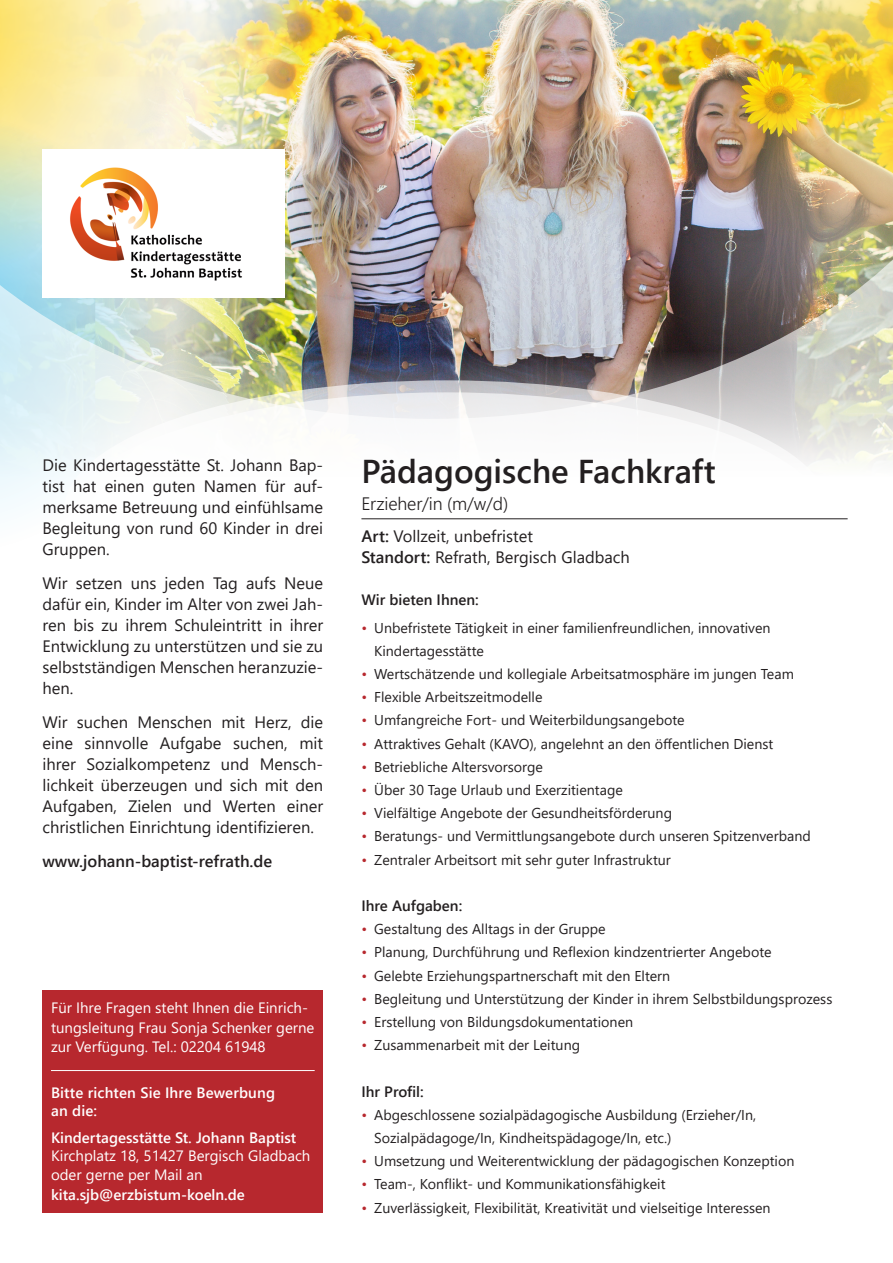
<style>
.page{position:relative;width:893px;height:1263px;background:#fff}
.page>*{position:absolute;margin:0;border:0;box-sizing:border-box;transform-origin:0 0}
.t1{font:600 33px "Segoe UI";color:#231f20}
.t2{font:300 18px "Segoe UI";letter-spacing:-.01em;color:#231f20}
.t3{font:16.5px/21px "Segoe UI";color:#231f20;text-align:justify}
.t4{font:600 16.5px "Segoe UI";color:#231f20}
.t5{font:15px/19.5px "Segoe UI";color:#fff}
.t6{font:600 15px/18px "Segoe UI";letter-spacing:.01em;color:#fff}
.t7{font:600 15px "Segoe UI";color:#231f20}
.t8{font:14.25px/23.2px "Segoe UI";color:#231f20}
.s1{font-weight:600}
.s2{font-weight:400}
.s3{color:#b7282e}
</style>
<div class="page">
<svg style="left:446px;top:0;width:130px;height:43px;background:#c0beb7"></svg>
<img style="left:186px;top:0;width:260px;height:43px">
<svg style="left:0;top:0;width:186px;height:29px;background:#faecad"></svg>
<img style="left:576px;top:0;width:317px;height:43px">
<svg style="left:0;top:29px;width:238px;height:14px;background:#f7ebb5"></svg>
<div style="left:43px;top:990px;width:280px;height:223px;background:#b7282e"></div>
<hr style="left:51px;top:1070px;width:264px;height:1px;background:#fff">
<img style="left:0;top:43px;width:893px;height:477px">
<div style="left:43px;top:149px;width:242px;height:149px;background:#fff"></div>
<img style="left:70px;top:167px;width:172px;height:114px">
<img style="left:660px;top:57px;width:233px;height:376px">
<hr style="left:361px;top:518px;width:487px;height:1px;background:#231f20">
<p class="t3" style="left:43px;top:453px;width:282px">Die Kindertagesstätte St. Johann Bap&shy;tist hat einen guten Namen für auf&shy;merksame Betreuung und einfühlsame Begleitung von rund 60 Kinder in drei Gruppen.</p>
<p class="t3" style="left:43px;top:571px;width:282px">Wir setzen uns jeden Tag aufs Neue dafür ein, Kinder im Alter von zwei Jah&shy;ren bis zu ihrem Schuleintritt in ihrer Entwicklung zu unterstützen und sie zu selbstständigen Menschen heranzuzie&shy;hen.</p>
<p class="t3" style="left:43px;top:710px;width:282px">Wir suchen Menschen mit Herz, die eine sinnvolle Aufgabe suchen, mit ihrer Sozialkompetenz und Mensch&shy;lichkeit überzeugen und sich mit den Aufgaben, Zielen und Werten einer christlichen Einrichtung identifizieren.</p>
<p class="t4" style="left:43px;top:847px;width:231px">www.johann-baptist-refrath.de</p>
<p class="t5" style="left:51px;top:997px;width:265px">Für Ihre Fragen steht Ihnen die Einrich&shy;tungsleitung Frau Sonja Schenker gerne zur Verfügung. Tel.: 02204 61948</p>
<p class="t6" style="left:51px;top:1084px;width:226px">Bitte richten Sie Ihre Bewerbung an die:</p>
<p class="t5" style="left:51px;top:1127px;width:261px;line-height:18px"><span class="s1">Kindertagesstätte St. Johann Baptist<br></span>Kirchplatz 18, 51427 Bergisch Gladbach</p>
<p class="t6" style="left:51px;top:1165px;width:195px;line-height:19.5px"><span class="s2">oder gerne per Mail an </span>kita.sjb@erzbistum-koeln.de</p>
<p class="t1" style="left:361px;top:445px;width:356px">Pädagogische Fachkraft</p>
<p class="t2" style="left:361px;top:489px;width:148px">Erzieher/in (m/w/d)</p>
<p class="t3" style="left:361px;top:524px;width:270px;line-height:21.6px"><span class="s1">Art:</span> Vollzeit, unbefristet<br><span class="s1">Standort:</span> Refrath, Bergisch Gladbach</p>
<p class="t7" style="left:361px;top:588px;width:119px">Wir bieten Ihnen:</p>
<p class="t8" style="left:361px;top:614px;width:411px"><span class="s3">•</span> Unbefristete Tätigkeit in einer familienfreundlichen, innovativen</p>
<p class="t8" style="left:374px;top:638px;width:111px">Kindertagesstätte</p>
<p class="t8" style="left:361px;top:661px;width:434px"><span class="s3">•</span> Wertschätzende und kollegiale Arbeitsatmosphäre im jungen Team</p>
<p class="t8" style="left:361px;top:684px;width:183px"><span class="s3">•</span> Flexible Arbeitszeitmodelle</p>
<p class="t8" style="left:361px;top:707px;width:325px"><span class="s3">•</span> Umfangreiche Fort- und Weiterbildungsangebote</p>
<p class="t8" style="left:361px;top:730px;width:413px"><span class="s3">•</span> Attraktives Gehalt (KAVO), angelehnt an den öffentlichen Dienst</p>
<p class="t8" style="left:361px;top:754px;width:183px"><span class="s3">•</span> Betriebliche Altersvorsorge</p>
<p class="t8" style="left:361px;top:777px;width:263px"><span class="s3">•</span> Über 30 Tage Urlaub und Exerzitientage</p>
<p class="t8" style="left:361px;top:800px;width:312px"><span class="s3">•</span> Vielfältige Angebote der Gesundheitsförderung</p>
<p class="t8" style="left:361px;top:823px;width:451px"><span class="s3">•</span> Beratungs- und Vermittlungsangebote durch unseren Spitzenverband</p>
<p class="t8" style="left:361px;top:847px;width:311px"><span class="s3">•</span> Zentraler Arbeitsort mit sehr guter Infrastruktur</p>
<p class="t7" style="left:361px;top:893px;width:102px">Ihre Aufgaben:</p>
<p class="t8" style="left:361px;top:916px;width:246px"><span class="s3">•</span> Gestaltung des Alltags in der Gruppe</p>
<p class="t8" style="left:361px;top:939px;width:412px"><span class="s3">•</span> Planung, Durchführung und Reflexion kindzentrierter Angebote</p>
<p class="t8" style="left:361px;top:963px;width:310px"><span class="s3">•</span> Gelebte Erziehungspartnerschaft mit den Eltern</p>
<p class="t8" style="left:361px;top:986px;width:472px"><span class="s3">•</span> Begleitung und Unterstützung der Kinder in ihrem Selbstbildungsprozess</p>
<p class="t8" style="left:361px;top:1009px;width:273px"><span class="s3">•</span> Erstellung von Bildungsdokumentationen</p>
<p class="t8" style="left:361px;top:1032px;width:220px"><span class="s3">•</span> Zusammenarbeit mit der Leitung</p>
<p class="t7" style="left:361px;top:1079px;width:64px">Ihr Profil:</p>
<p class="t8" style="left:374px;top:1102px;width:383px;text-indent:-13px"><span class="s3">•</span> Abgeschlossene sozialpädagogische Ausbildung (Erzieher/In,<br>Sozialpädagoge/In, Kindheitspädagoge/In, etc.)</p>
<p class="t8" style="left:361px;top:1148px;width:434px"><span class="s3">•</span> Umsetzung und Weiterentwicklung der pädagogischen Konzeption</p>
<p class="t8" style="left:361px;top:1171px;width:306px"><span class="s3">•</span> Team-, Konflikt- und Kommunikationsfähigkeit</p>
<p class="t8" style="left:361px;top:1195px;width:411px"><span class="s3">•</span> Zuverlässigkeit, Flexibilität, Kreativität und vielseitige Interessen</p>
</div>
